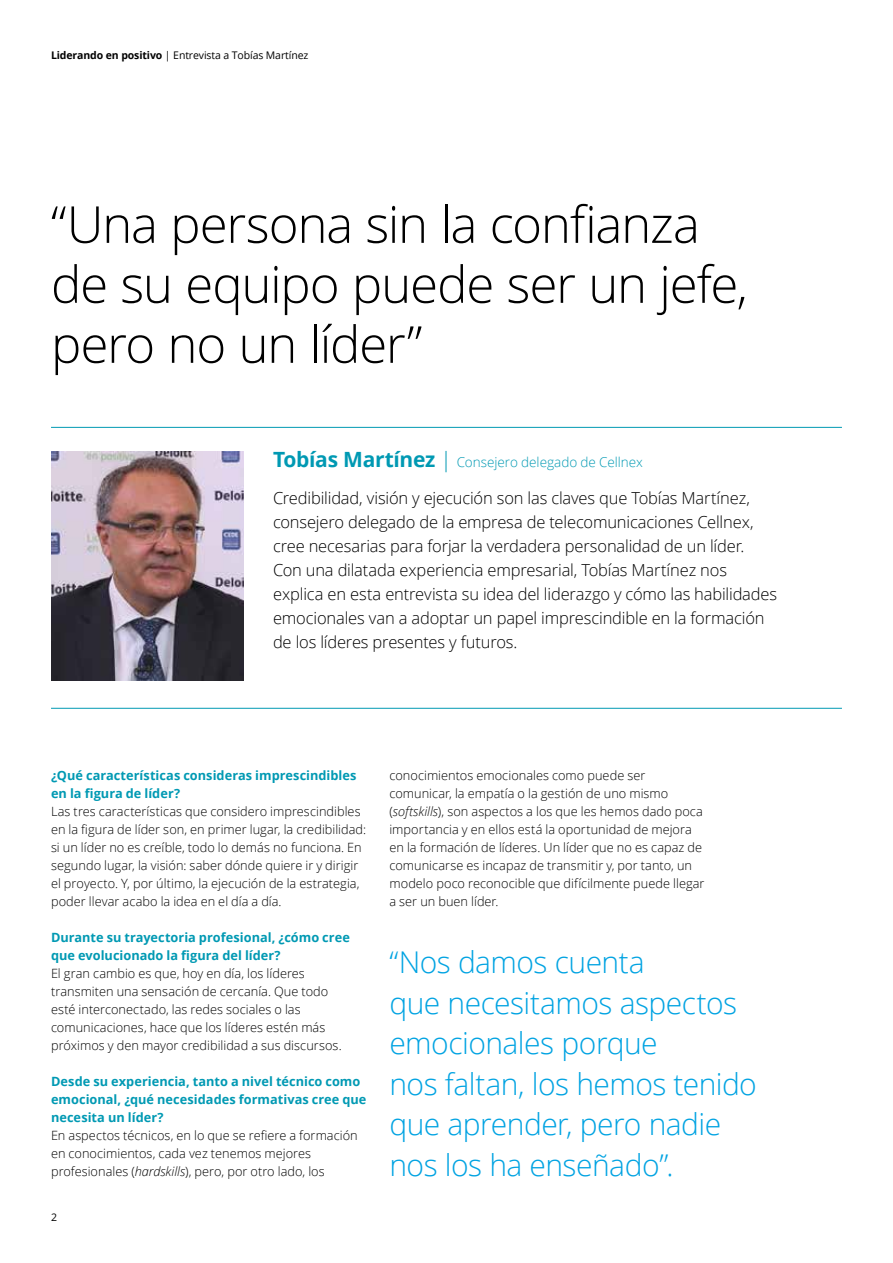
<style>
.page{position:relative;width:893px;height:1263px;background:#fff}
.page>*{position:absolute;margin:0;border:0;box-sizing:border-box;transform-origin:0 0}
.t1{font:300 51px/60px "Open Sans";letter-spacing:-.025em;color:#000}
.t2{font:300 30px/40.5px "Open Sans";letter-spacing:-.02em;color:#00a3e2}
.t3{font:300 16.5px/24px "Open Sans";letter-spacing:-.01em;color:#000}
.t4{font:300 13.5px "Open Sans";color:#0099b3}
.t5{font:300 12.75px/18px "Open Sans";letter-spacing:.005em;color:#000}
.t6{font:700 12.75px/18px "Open Sans";letter-spacing:.005em;color:#0099b3}
.t7{font:10.5px "Open Sans";letter-spacing:-.01em;color:#000}
.s1{font-weight:700}
.s2{font-weight:700;font-size:21px}
.s3{font-size:21px}
.s4{font-style:italic}
</style>
<div class="page">
<hr style="left:51px;top:427px;width:791px;height:1px;background:#0099b3">
<hr style="left:51px;top:708px;width:791px;height:1px;background:#0099b3">
<img style="left:51px;top:451px;width:192px;height:229px">
<p class="t7" style="left:51px;top:48px;width:259px"><span class="s1">Liderando en positivo</span> | Entrevista a Tobías Martínez</p>
<h1 class="t1" style="left:51px;top:193px;width:698px">“Una persona sin la confianza de su equipo puede ser un jefe, pero no un líder”</h1>
<p class="t4" style="left:273px;top:453px;width:371px"><span class="s2">Tobías Martínez</span> <span class="s3">|</span> Consejero delegado de Cellnex</p>
<p class="t3" style="left:273px;top:486px;width:506px">Credibilidad, visión y ejecución son las claves que Tobías Martínez, consejero delegado de la empresa de telecomunicaciones Cellnex, cree necesarias para forjar la verdadera personalidad de un líder.<br>Con una dilatada experiencia empresarial, Tobías Martínez nos explica en esta entrevista su idea del liderazgo y cómo las habilidades emocionales van a adoptar un papel imprescindible en la formación de los líderes presentes y futuros.</p>
<p class="t6" style="left:51px;top:766px;width:307px">¿Qué características consideras imprescindibles en la figura de líder?</p>
<p class="t5" style="left:51px;top:802px;width:316px">Las tres características que considero imprescindibles en la figura de líder son, en primer lugar, la credibilidad: si un líder no es creíble, todo lo demás no funciona. En segundo lugar, la visión: saber dónde quiere ir y dirigir el proyecto. Y, por último, la ejecución de la estrategia, poder llevar acabo la idea en el día a día.</p>
<p class="t6" style="left:51px;top:928px;width:300px">Durante su trayectoria profesional, ¿cómo cree que evolucionado la figura del líder?</p>
<p class="t5" style="left:51px;top:964px;width:292px">El gran cambio es que, hoy en día, los líderes transmiten una sensación de cercanía. Que todo esté interconectado, las redes sociales o las comunicaciones, hace que los líderes estén más próximos y den mayor credibilidad a sus discursos.</p>
<p class="t6" style="left:51px;top:1072px;width:317px">Desde su experiencia, tanto a nivel técnico como emocional, ¿qué necesidades formativas cree que necesita un líder?</p>
<p class="t5" style="left:51px;top:1126px;width:308px">En aspectos técnicos, en lo que se refiere a formación en conocimientos, cada vez tenemos mejores profesionales (<span class="s4">hardskills</span>), pero, por otro lado, los</p>
<p class="t7" style="left:51px;top:1210px;width:8px">2</p>
<p class="t5" style="left:389px;top:766px;width:317px">conocimientos emocionales como puede ser comunicar, la empatía o la gestión de uno mismo (<span class="s4">softskills</span>), son aspectos a los que les hemos dado poca importancia y en ellos está la oportunidad de mejora en la formación de líderes. Un líder que no es capaz de comunicarse es incapaz de transmitir y, por tanto, un modelo poco reconocible que difícilmente puede llegar a ser un buen líder.</p>
<h2 class="t2" style="left:389px;top:941px;width:369px">“Nos damos cuenta<br>que necesitamos aspectos emocionales porque<br>nos faltan, los hemos tenido que aprender, pero nadie nos los ha enseñado”.</h2>
</div>
